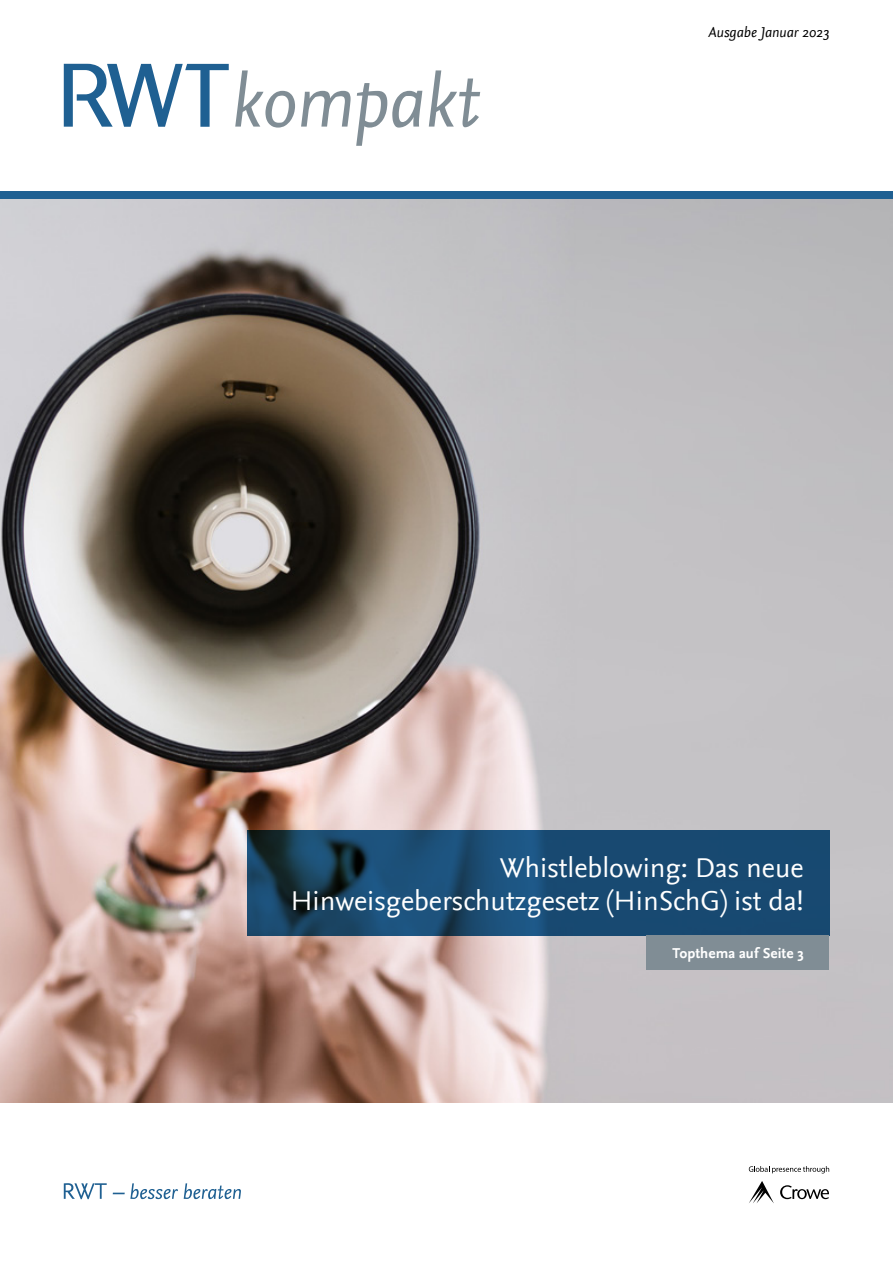
<style>
.page{position:relative;width:893px;height:1263px;background:#fff}
.page>*{position:absolute;margin:0;border:0;box-sizing:border-box;transform-origin:0 0}
.t1{font:28.5px/33px "Nexus Sans OT";color:#fff;text-align:right}
.t2{font:italic 15px "Nexus Sans OT";color:#000}
.t3{font:700 15px "Nexus Sans OT";color:#fff}
</style>
<div class="page">
<div style="left:0;top:191px;width:893px;height:9px;background:#1f6092"></div>
<svg style="left:64px;top:64px;width:165px;height:63px"></svg>
<svg style="left:235px;top:70px;width:60px;height:58px"></svg>
<svg style="left:301px;top:83px;width:121px;height:63px"></svg>
<svg style="left:429px;top:70px;width:51px;height:57px"></svg>
<svg style="left:749px;top:1166px;width:80px;height:7px"></svg>
<svg style="left:780px;top:1185px;width:49px;height:14px"></svg>
<svg style="left:749px;top:1181px;width:25px;height:22px"></svg>
<svg style="left:64px;top:1183px;width:43px;height:16px"></svg>
<svg style="left:113px;top:1183px;width:65px;height:16px"></svg>
<svg style="left:184px;top:1183px;width:57px;height:16px"></svg>
<img style="left:0;top:200px;width:893px;height:902px">
<svg style="left:247px;top:830px;width:582px;height:106px;background:#19486d"></svg>
<div style="left:646px;top:936px;width:183px;height:34px;background:#808d95"></div>
<p class="t2" style="left:708px;top:24px;width:122px">Ausgabe Januar 2023</p>
<p class="t1" style="left:291px;top:852px;width:514px">Whistleblowing: Das neue<br>Hinweisgeberschutzgesetz (HinSchG) ist da!</p>
<p class="t3" style="left:672px;top:945px;width:133px">Topthema auf Seite 3</p>
</div>
